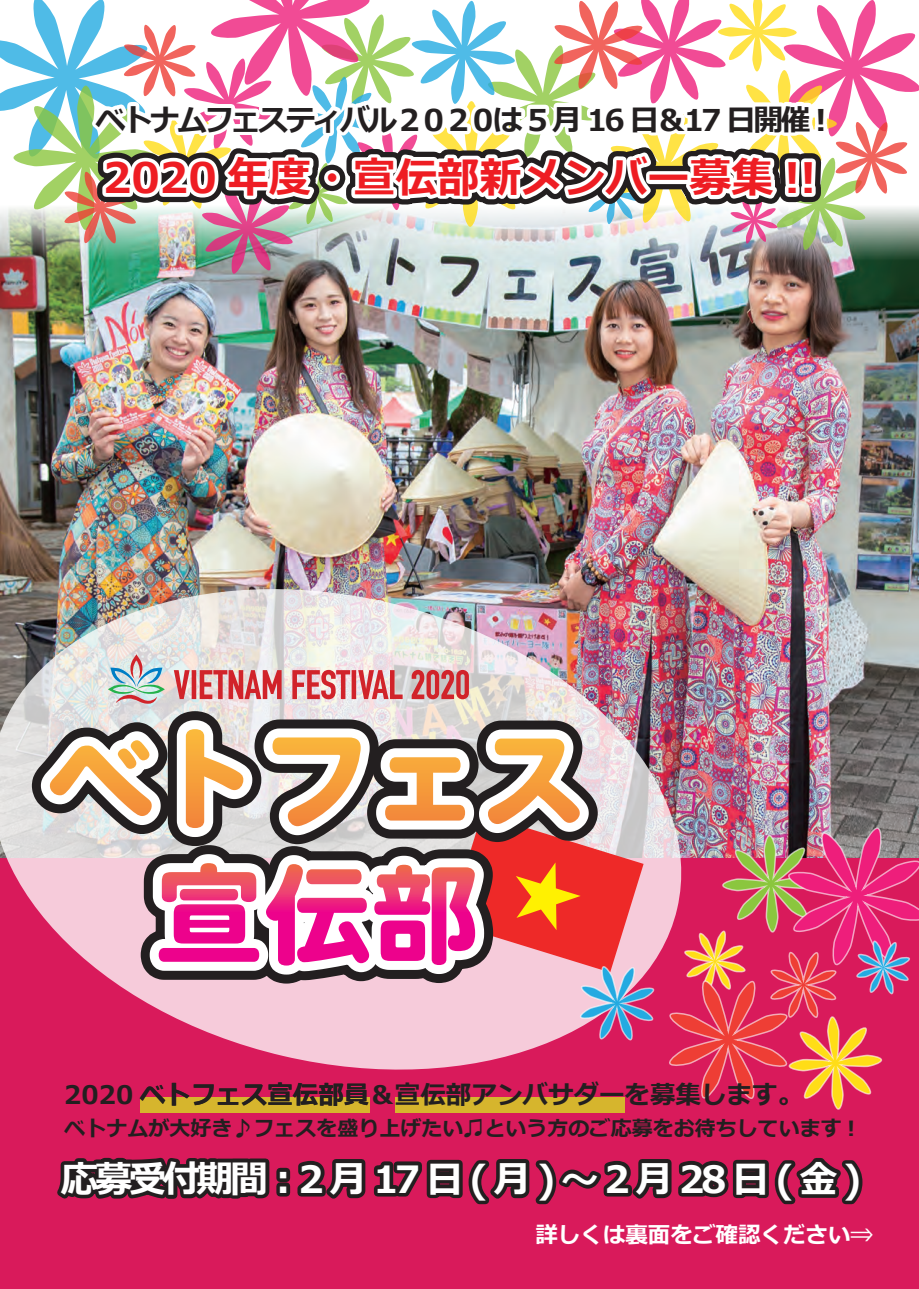
<style>
.page{position:relative;width:919px;height:1289px;background:#fff}
.page>*{position:absolute;margin:0;border:0;box-sizing:border-box;transform-origin:0 0}
.t1{font:700 42px "Meiryo";color:#ee1d23}
.t2{font:700 37.5px "Meiryo";letter-spacing:-.095em;color:#fff}
.t3{font:700 30px "Meiryo";letter-spacing:-.095em;color:#231f20}
.t4{font:700 25.5px "Meiryo";color:#231f20}
.t5{font:700 22.5px "Meiryo";color:#fff}
.t6{font:700 21px "Meiryo";color:#231f20}
</style>
<div class="page">
<img style="left:0;top:274px;width:918px;height:552px">
<div style="left:0;top:858px;width:918px;height:430px;background:#d91a5b"></div>
<svg style="left:57px;top:1157px;width:806px;height:48px"></svg>
<img style="left:0;top:589px;width:681px;height:480px">
<svg style="left:0;top:654px;width:654px;height:386px;background:#d199a1"></svg>
<svg style="left:668px;top:826px;width:250px;height:283px"></svg>
<img style="left:0;top:0;width:918px;height:274px">
<div style="left:140px;top:1097px;width:229px;height:15px;background:#d6b52d"></div>
<div style="left:395px;top:1097px;width:229px;height:15px;background:#d6b52d"></div>
<h3 class="t3" style="left:96px;top:98px;width:732px">ベトナムフェスティバル２０２０は 5 月 16 日＆17 日開催 !</h3>
<h1 class="t1" style="left:103px;top:148px;width:715px">2020 年度・宣伝部新メンバー募集 !!</h1>
<p class="t4" style="left:64px;top:1076px;width:740px">2020 ベトフェス宣伝部員＆宣伝部アンバサダーを募集します。</p>
<p class="t6" style="left:64px;top:1113px;width:792px">ベトナムが大好き♪フェスを盛り上げたい♫という方のご応募をお待ちしています !</p>
<h2 class="t2" style="left:61px;top:1152px;width:802px">応募受付期間︓2月17日(月)～2月28日(金)</h2>
<p class="t5" style="left:535px;top:1219px;width:339px">詳しくは裏面をご確認ください⇒</p>
</div>
